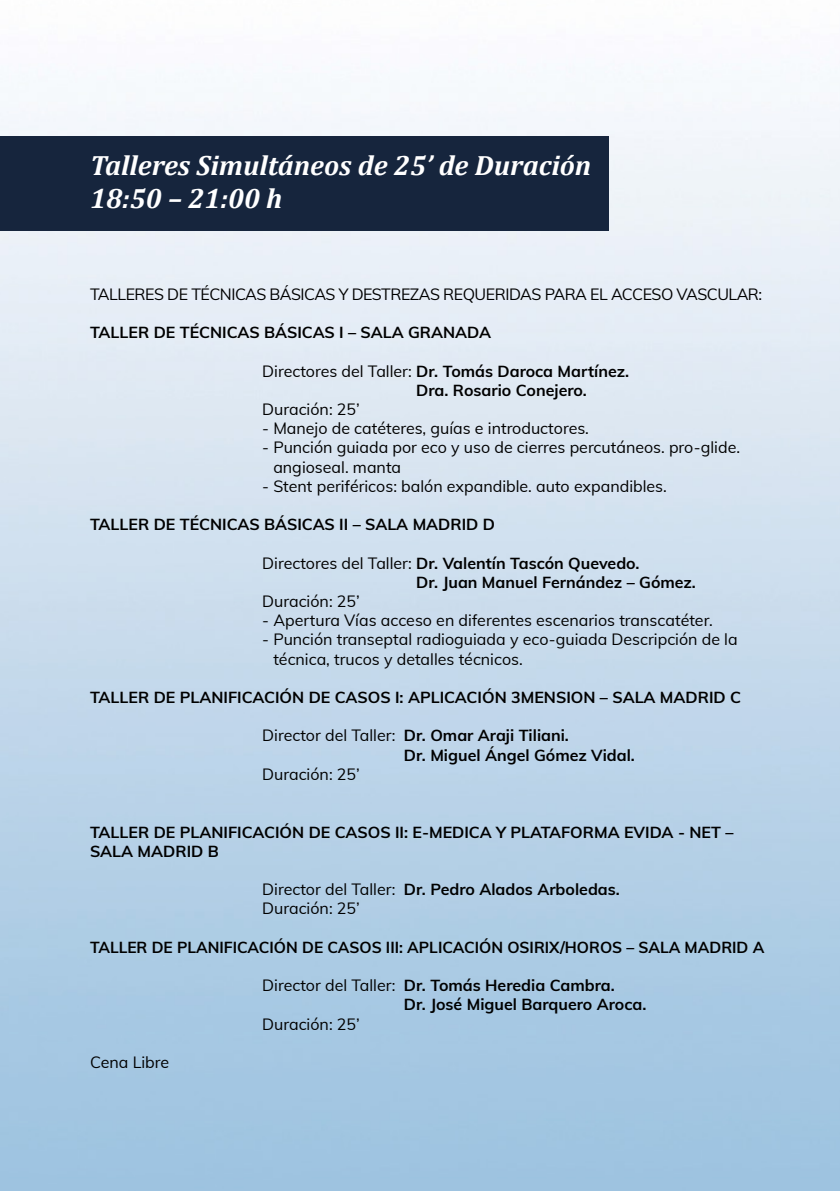
<style>
.page{position:relative;width:840px;height:1191px;background:#fff}
.page>*{position:absolute;margin:0;border:0;box-sizing:border-box;transform-origin:0 0}
.t1{font:italic 700 28px/33.6px "Cambria";color:#fff}
.t2{font:700 16px/19.2px "Muli";color:#000}
.t3{font:16px/19.2px "Muli";color:#000}
.t4{font:16px "Muli";letter-spacing:-.03em;color:#000}
.s1{font-weight:400}
.s2{font-weight:700}
</style>
<div class="page">
<img style="left:0;top:62px;width:839px;height:1129px">
<div style="left:0;top:136px;width:608px;height:94px;background:#16253d"></div>
<h1 class="t1" style="left:90px;top:148px;width:502px">Talleres Simultáneos de 25’ de Duración<br>18:50 – 21:00 h</h1>
<p class="t4" style="left:90px;top:282px;width:673px">TALLERES DE TÉCNICAS BÁSICAS Y DESTREZAS REQUERIDAS PARA EL ACCESO VASCULAR:</p>
<p class="t2" style="left:90px;top:322px;width:402px">TALLER DE TÉCNICAS BÁSICAS I – SALA GRANADA</p>
<p class="t2" style="left:416px;top:360px;width:214px;text-indent:-154px"><span class="s1">Directores del Taller:</span> Dr. Tomás Daroca Martínez.<br>Dra. Rosario Conejero.</p>
<p class="t3" style="left:262px;top:399px;width:99px">Duración: 25’</p>
<p class="t3" style="left:262px;top:418px;width:328px">- Manejo de catéteres, guías e introductores.</p>
<p class="t3" style="left:273px;top:437px;width:468px;text-indent:-11px">- Punción guiada por eco y uso de cierres percutáneos. pro-glide. angioseal. manta</p>
<p class="t3" style="left:262px;top:475px;width:406px">- Stent periféricos: balón expandible. auto expandibles.</p>
<p class="t2" style="left:90px;top:514px;width:406px">TALLER DE TÉCNICAS BÁSICAS II – SALA MADRID D</p>
<p class="t2" style="left:416px;top:552px;width:281px;text-indent:-154px"><span class="s1">Directores del Taller:</span> Dr. Valentín Tascón Quevedo.<br>Dr. Juan Manuel Fernández – Gómez.</p>
<p class="t3" style="left:262px;top:591px;width:99px">Duración: 25’</p>
<p class="t3" style="left:262px;top:610px;width:452px">- Apertura Vías acceso en diferentes escenarios transcatéter.</p>
<p class="t3" style="left:273px;top:629px;width:465px;text-indent:-11px">- Punción transeptal radioguiada y eco-guiada Descripción de la técnica, trucos y detalles técnicos.</p>
<p class="t2" style="left:90px;top:687px;width:652px">TALLER DE PLANIFICACIÓN DE CASOS I: APLICACIÓN 3MENSION – SALA MADRID C</p>
<p class="t2" style="left:403px;top:725px;width:232px;text-indent:-141px"><span class="s1">Director del Taller:</span> Dr. Omar Araji Tiliani.<br>Dr. Miguel Ángel Gómez Vidal.</p>
<p class="t3" style="left:262px;top:763px;width:99px">Duración: 25’</p>
<p class="t2" style="left:90px;top:821px;width:644px">TALLER DE PLANIFICACIÓN DE CASOS II: E-MEDICA Y PLATAFORMA EVIDA - NET –<br>SALA MADRID B</p>
<p class="t3" style="left:262px;top:879px;width:359px">Director del Taller: <span class="s2">Dr. Pedro Alados Arboledas.<br></span>Duración: 25’</p>
<p class="t2" style="left:90px;top:936px;width:675px">TALLER DE PLANIFICACIÓN DE CASOS III: APLICACIÓN OSIRIX/HOROS – SALA MADRID A</p>
<p class="t2" style="left:403px;top:975px;width:244px;text-indent:-141px"><span class="s1">Director del Taller:</span> Dr. Tomás Heredia Cambra.<br>Dr. José Miguel Barquero Aroca.</p>
<p class="t3" style="left:262px;top:1013px;width:99px">Duración: 25’</p>
<p class="t3" style="left:90px;top:1051px;width:81px">Cena Libre</p>
</div>
